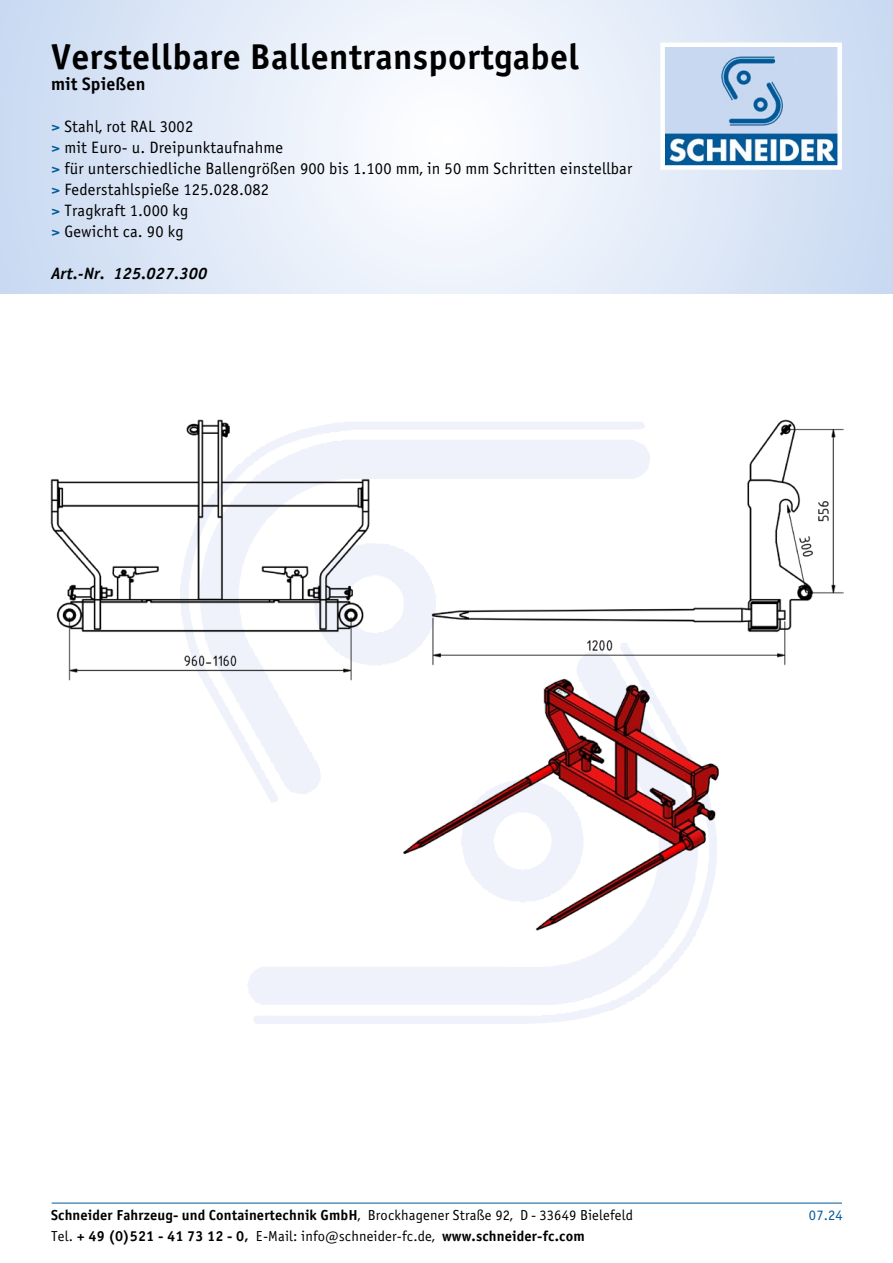
<style>
.page{position:relative;width:893px;height:1263px;background:#fff}
.page>*{position:absolute;margin:0;border:0;box-sizing:border-box;transform-origin:0 0}
.t1{font:36px "Officina Sans Bold ITC";letter-spacing:.01em;color:#000}
.t2{font:18px "Officina Sans Bold ITC";letter-spacing:.01em;color:#000}
.t3{font:16.5px/21px "Officina Sans Book ITC";letter-spacing:.01em;color:#000}
.t4{font:italic 16.5px "Officina Sans Bold ITC";letter-spacing:.01em;color:#000}
.t5{font:14.55px "Officina Sans Bold ITC";letter-spacing:.01em;color:#000}
.t6{font:14.55px "Officina Sans Book ITC";color:#005a9a}
.s1{font-family:"Officina Sans Bold ITC";color:#005a9a}
.s2{font-family:"Officina Sans Book ITC"}
</style>
<div class="page">
<svg style="left:0;top:0;width:893px;height:293px"></svg>
<img style="left:665px;top:48px;width:172px;height:117px">
<div style="left:660px;top:43px;width:182px;height:127px;border:4px solid #fff"></div>
<hr style="left:52px;top:1203px;width:790px;height:1px;background:#005a9a">
<img style="left:50px;top:419px;width:794px;height:512px">
<h1 class="t1" style="left:51px;top:34px;width:530px">Verstellbare Ballentransportgabel</h1>
<p class="t2" style="left:51px;top:72px;width:96px">mit Spießen</p>
<p class="t3" style="left:51px;top:116px;width:583px"><span class="s1">&gt;</span> Stahl, rot RAL 3002<br><span class="s1">&gt;</span> mit Euro- u. Dreipunktaufnahme<br><span class="s1">&gt;</span> für unterschiedliche Ballengrößen 900 bis 1.100 mm, in 50 mm Schritten einstellbar <span class="s1">&gt;</span> Federstahlspieße 125.028.082<br><span class="s1">&gt;</span> Tragkraft 1.000 kg<br><span class="s1">&gt;</span> Gewicht ca. 90 kg</p>
<p class="t4" style="left:51px;top:263px;width:158px">Art.-Nr. 125.027.300</p>
<p class="t5" style="left:51px;top:1206px;width:583px">Schneider Fahrzeug- und Containertechnik GmbH<span class="s2">, Brockhagener Straße 92, D - 33649 Bielefeld</span></p>
<p class="t6" style="left:809px;top:1206px;width:35px">07.24</p>
<p class="t5" style="left:51px;top:1227px;width:535px"><span class="s2">Tel.</span> + 49 (0)521 - 41 73 12 - 0, <span class="s2">E-Mail: info@schneider-fc.de,</span> www.schneider-fc.com</p>
</div>
